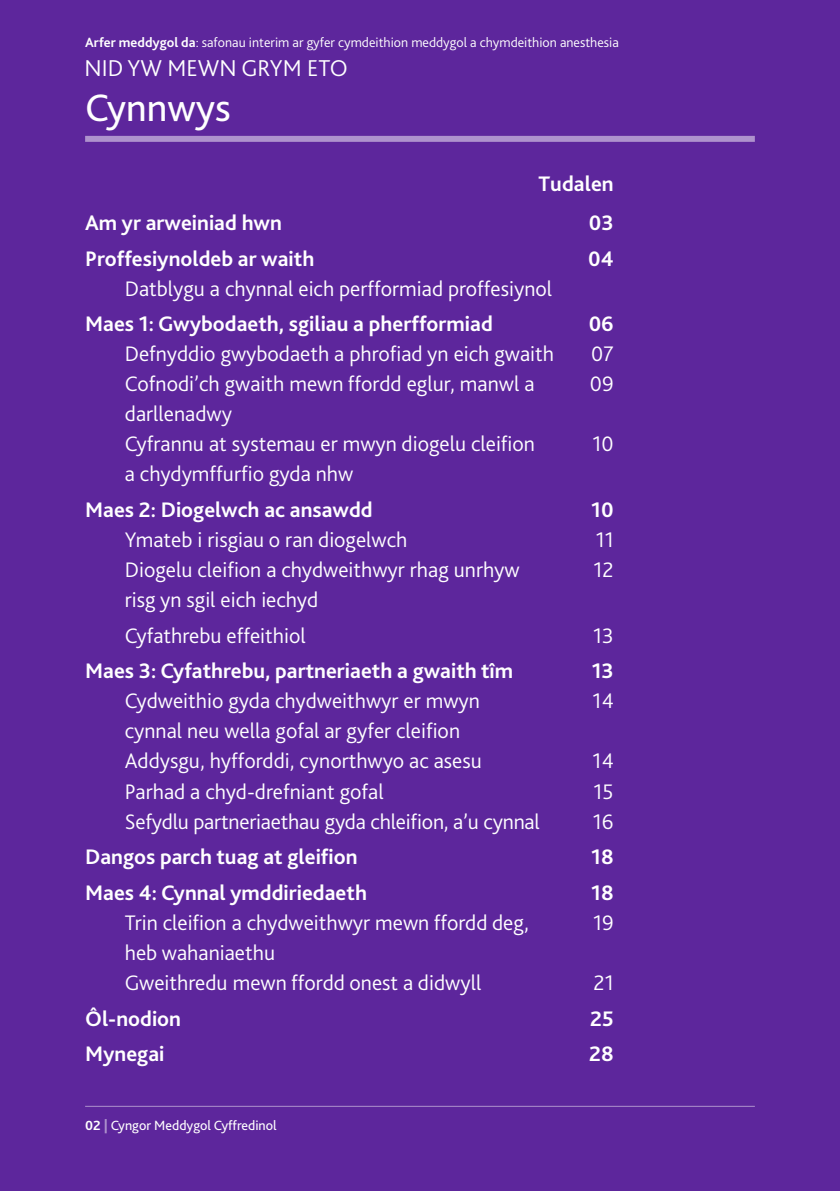
<style>
.page{position:relative;width:840px;height:1191px;background:#fff}
.page>*{position:absolute;margin:0;border:0;box-sizing:border-box;transform-origin:0 0}
.t1{font:40px "Bliss 2";color:#fff}
.t2{font:300 24px "Bliss 2";color:#fff}
.t3{font:300 22px/30px "Bliss 2";color:#fff}
.t4{font:700 22px "Bliss 2";color:#fff}
.t5{font:300 14px "Bliss 2";color:#fff}
.t6{font:14px "Bliss 2";color:#fff}
.s1{font-weight:700}
.s2{font-weight:800;color:#ae92cd}
</style>
<div class="page">
<div style="left:0;top:0;width:839px;height:1191px;background:#5d269c"></div>
<div style="left:85px;top:136px;width:669px;height:6px;background:#ae92cd"></div>
<hr style="left:85px;top:1105px;width:669px;height:1px;background:#ae92cd">
<p class="t5" style="left:85px;top:33px;width:535px"><span class="s1">Arfer meddygol da</span>: safonau interim ar gyfer cymdeithion meddygol a chymdeithion anesthesia</p>
<p class="t2" style="left:84px;top:53px;width:265px">NID YW MEWN GRYM ETO</p>
<h1 class="t1" style="left:85px;top:83px;width:147px">Cynnwys</h1>
<p class="t4" style="left:538px;top:170px;width:77px">Tudalen</p>
<p class="t4" style="left:85px;top:209px;width:198px">Am yr arweiniad hwn</p>
<p class="t4" style="left:588px;top:209px;width:26px">03</p>
<p class="t4" style="left:85px;top:244px;width:230px">Proffesiynoldeb ar waith</p>
<p class="t4" style="left:588px;top:244px;width:27px">04</p>
<p class="t3" style="left:125px;top:273px;width:428px">Datblygu a chynnal eich perfformiad proffesiynol</p>
<p class="t4" style="left:85px;top:310px;width:409px">Maes 1: Gwybodaeth, sgiliau a pherfformiad</p>
<p class="t4" style="left:588px;top:310px;width:27px">06</p>
<p class="t3" style="left:125px;top:338px;width:430px">Defnyddio gwybodaeth a phrofad yn eich gwaith</p>
<p class="t3" style="left:591px;top:338px;width:24px">07</p>
<p class="t3" style="left:125px;top:368px;width:411px">Cofnodi’ch gwaith mewn ffordd eglur, manwl a</p>
<p class="t3" style="left:589px;top:368px;width:25px">09</p>
<p class="t3" style="left:125px;top:398px;width:411px">darllenadwy<br>Cyfrannu at systemau er mwyn diogelu cleifon</p>
<p class="t3" style="left:592px;top:428px;width:23px">10</p>
<p class="t3" style="left:125px;top:458px;width:230px">a chydymffurfo gyda nhw</p>
<p class="t4" style="left:85px;top:496px;width:289px">Maes 2: Diogelwch ac ansawdd</p>
<p class="t4" style="left:591px;top:496px;width:24px">10</p>
<p class="t3" style="left:125px;top:524px;width:284px">Ymateb i risgiau o ran diogelwch</p>
<p class="t3" style="left:595px;top:524px;width:20px">11</p>
<p class="t3" style="left:125px;top:554px;width:396px">Diogelu cleifon a chydweithwyr rhag unrhyw</p>
<p class="t3" style="left:593px;top:554px;width:22px">12</p>
<p class="t3" style="left:125px;top:581px;width:195px;line-height:35.6px">risg yn sgil eich iechyd<br>Cyfathrebu effeithiol</p>
<p class="t3" style="left:592px;top:620px;width:22px">13</p>
<p class="t4" style="left:85px;top:657px;width:429px">Maes 3: Cyfathrebu, partneriaeth a gwaith tîm</p>
<p class="t4" style="left:591px;top:657px;width:24px">13</p>
<p class="t3" style="left:125px;top:685px;width:356px">Cydweithio gyda chydweithwyr er mwyn</p>
<p class="t3" style="left:592px;top:685px;width:23px">14</p>
<p class="t3" style="left:125px;top:715px;width:358px">cynnal neu wella gofal ar gyfer cleifon<br>Addysgu, hyfforddi, cynorthwyo ac asesu</p>
<p class="t3" style="left:592px;top:745px;width:23px">14</p>
<p class="t3" style="left:125px;top:775px;width:260px">Parhad a chyd-drefniant gofal</p>
<p class="t3" style="left:593px;top:775px;width:22px">15</p>
<p class="t3" style="left:125px;top:805px;width:416px">Sefydlu partneriaethau gyda chleifon, a’u cynnal</p>
<p class="t3" style="left:592px;top:805px;width:22px">16</p>
<p class="t4" style="left:85px;top:843px;width:274px">Dangos parch tuag at gleifon</p>
<p class="t4" style="left:591px;top:843px;width:24px">18</p>
<p class="t4" style="left:85px;top:879px;width:283px">Maes 4: Cynnal ymddiriedaeth</p>
<p class="t4" style="left:591px;top:879px;width:24px">18</p>
<p class="t3" style="left:125px;top:907px;width:405px">Trin cleifon a chydweithwyr mewn ffordd deg,</p>
<p class="t3" style="left:592px;top:907px;width:22px">19</p>
<p class="t3" style="left:125px;top:937px;width:358px">heb wahaniaethu<br>Gweithredu mewn ffordd onest a didwyll</p>
<p class="t3" style="left:593px;top:967px;width:22px">21</p>
<p class="t4" style="left:85px;top:1004px;width:97px">Ôl-nodion</p>
<p class="t4" style="left:590px;top:1004px;width:25px">25</p>
<p class="t4" style="left:85px;top:1040px;width:81px">Mynegai</p>
<p class="t4" style="left:589px;top:1040px;width:26px">28</p>
<p class="t6" style="left:85px;top:1116px;width:193px"><span class="s1">02</span> <span class="s2">|</span> Cyngor Meddygol Cyffredinol</p>
</div>
